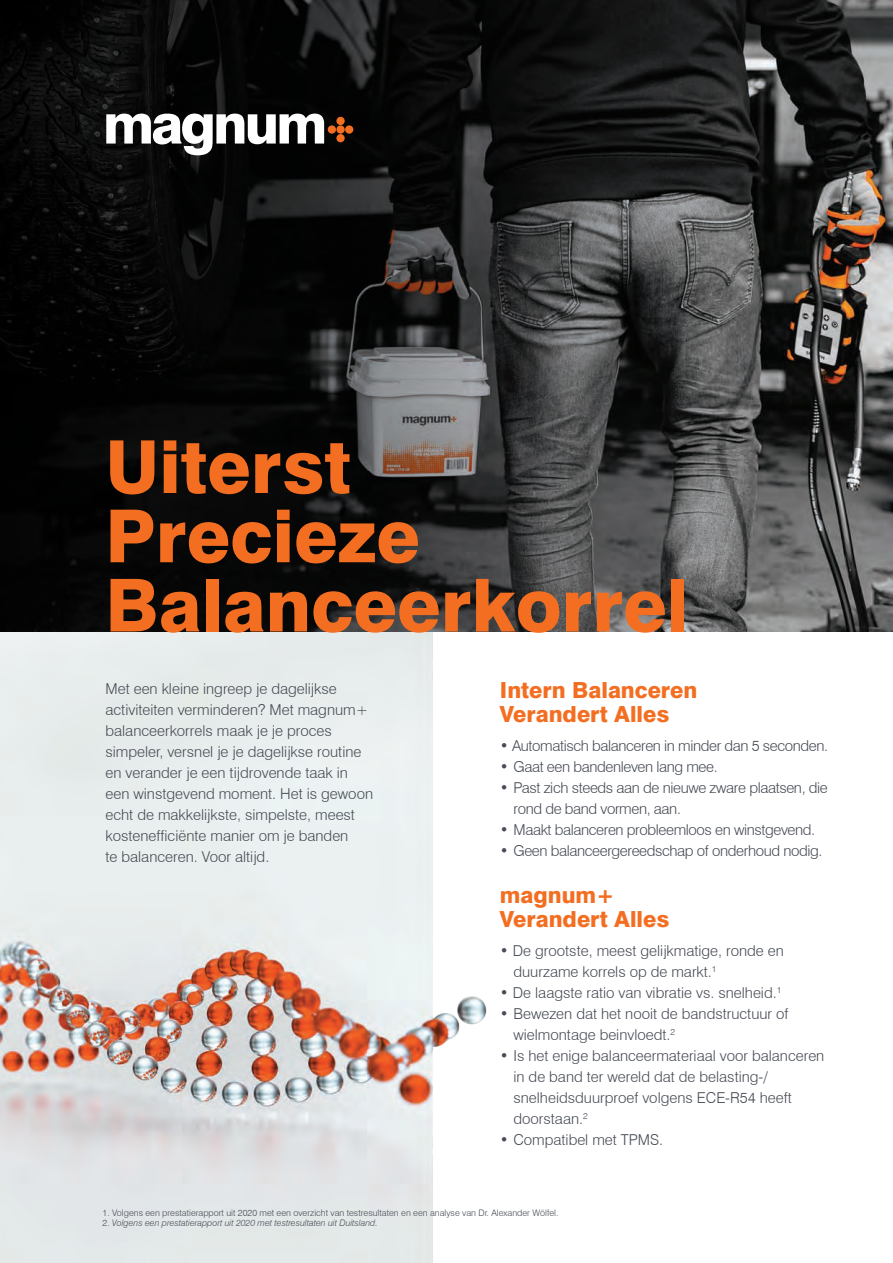
<style>
.page{position:relative;width:893px;height:1263px;background:#fff}
.page>*{position:absolute;margin:0;border:0;box-sizing:border-box;transform-origin:0 0}
.t1{font:800 73.05px/69.3px "Swiss 721 BT";color:#f36e21}
.t2{font:800 22.2px/24px "Swiss 721 BT";color:#f36e21}
.t3{font:300 15px/21px "Swiss 721 BT";color:#464b54}
.t4{font:300 15px/21px "Swiss 721 BT";letter-spacing:-.025em;color:#464b54}
.t5{font:300 9px "Swiss 721 BT";color:#464b54}
.t6{font:italic 300 9px "Swiss 721 BT";color:#464b54}
.s1{font-style:normal}
</style>
<div class="page">
<img style="left:0;top:631px;width:510px;height:632px">
<img style="left:0;top:0;width:893px;height:631px">
<svg style="left:106px;top:114px;width:218px;height:41px"></svg>
<div style="left:336px;top:125px;width:9px;height:9px;background:#f36e21;border-radius:50%"></div>
<div style="left:336px;top:117px;width:9px;height:8px;background:#f36e21;border-radius:50%"></div>
<div style="left:336px;top:134px;width:9px;height:8px;background:#f36e21;border-radius:50%"></div>
<div style="left:345px;top:125px;width:8px;height:9px;background:#f36e21;border-radius:50%"></div>
<div style="left:328px;top:125px;width:8px;height:9px;background:#f36e21;border-radius:50%"></div>
<p class="t1" style="left:105px;top:432px;width:247px">Uiterst</p>
<p class="t1" style="left:105px;top:501px;width:585px">Precieze<br>Balanceerkorrel</p>
<p class="t3" style="left:106px;top:678px;width:269px">Met een kleine ingreep je dagelijkse activiteiten verminderen? Met magnum+ balanceerkorrels maak je je proces simpeler, versnel je je dagelijkse routine en verander je een tijdrovende taak in een winstgevend moment. Het is gewoon echt de makkelijkste, simpelste, meest kostenefficiënte manier om je banden</p>
<p class="t3" style="left:106px;top:846px;width:165px">te balanceren. Voor altijd.</p>
<p class="t2" style="left:500px;top:678px;width:199px">Intern Balanceren</p>
<p class="t2" style="left:500px;top:702px;width:171px">Verandert Alles</p>
<p class="t4" style="left:500px;top:734px;width:330px">• Automatisch balanceren in minder dan 5 seconden.</p>
<p class="t4" style="left:500px;top:755px;width:219px">• Gaat een bandenleven lang mee.</p>
<p class="t4" style="left:513px;top:776px;width:316px;text-indent:-14px">• Past zich steeds aan de nieuwe zware plaatsen, die rond de band vormen, aan.</p>
<p class="t4" style="left:500px;top:818px;width:317px">• Maakt balanceren probleemloos en winstgevend.</p>
<p class="t4" style="left:500px;top:839px;width:324px">• Geen balanceergereedschap of onderhoud nodig.</p>
<p class="t2" style="left:500px;top:883px;width:171px">magnum+<br>Verandert Alles</p>
<p class="t3" style="left:513px;top:940px;width:272px;text-indent:-14px">• De grootste, meest gelijkmatige, ronde en duurzame korrels op de markt.<sup>1</sup></p>
<p class="t3" style="left:500px;top:982px;width:283px">• De laagste ratio van vibratie vs. snelheid.<sup>1</sup></p>
<p class="t3" style="left:513px;top:1003px;width:277px;text-indent:-14px">• Bewezen dat het nooit de bandstructuur of wielmontage beinvloedt.<sup>2</sup></p>
<p class="t3" style="left:513px;top:1045px;width:312px;text-indent:-14px">• Is het enige balanceermateriaal voor balanceren in de band ter wereld dat de belasting-/ snelheidsduurproef volgens ECE-R54 heeft doorstaan.<sup>2</sup></p>
<p class="t3" style="left:500px;top:1129px;width:165px">• Compatibel met TPMS.</p>
<p class="t5" style="left:103px;top:1207px;width:457px">1. Volgens een prestatierapport uit 2020 met een overzicht van testresultaten en een analyse van Dr. Alexander Wölfel.</p>
<p class="t6" style="left:103px;top:1218px;width:277px"><span class="s1">2.</span> Volgens een prestatierapport uit 2020 met testresultaten uit Duitsland.</p>
</div>
